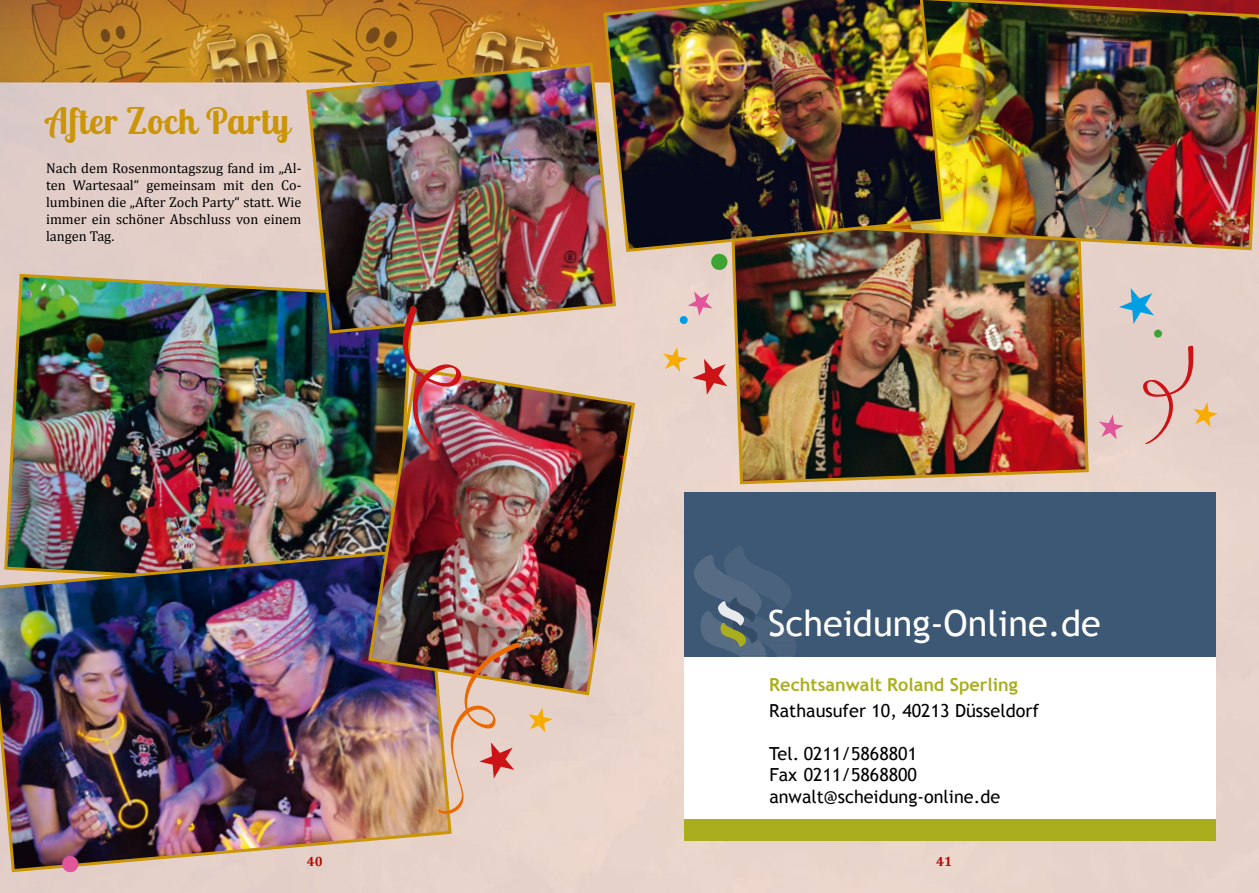
<style>
.page{position:relative;width:1259px;height:893px;background:#fff}
.page>*{position:absolute;margin:0;border:0;box-sizing:border-box;transform-origin:0 0}
.t1{font:36px "Trebuchet MS";color:#fff}
.t2{font:700 36px "Lobster Two";letter-spacing:.02em;color:#cb9508}
.t3{font:18px/21.6px "Trebuchet MS";color:#000}
.t4{font:700 18px "Trebuchet MS";color:#aaae1e}
.t5{font:14.25px/17.1px "Cambria";color:#000;text-align:justify}
.t6{font:700 13.5px "Cambria";color:#ae0b05}
</style>
<div class="page">
<img style="left:0;top:0;width:1259px;height:893px">
<img style="left:729px;top:252px;width:361px;height:234px">
<img style="left:3px;top:272px;width:393px;height:274px">
<img style="left:946px;top:0;width:313px;height:252px">
<img style="left:0;top:546px;width:453px;height:328px">
<img style="left:366px;top:366px;width:271px;height:331px">
<img style="left:305px;top:61px;width:312px;height:274px">
<img style="left:601px;top:0;width:345px;height:254px">
<img style="left:396px;top:305px;width:68px;height:147px">
<img style="left:437px;top:642px;width:84px;height:174px">
<svg style="left:663px;top:347px;width:64px;height:48px;background:#e6b8a6"></svg>
<svg style="left:528px;top:708px;width:25px;height:24px"></svg>
<svg style="left:1142px;top:345px;width:76px;height:99px;background:#e2c0b5"></svg>
<svg style="left:1099px;top:415px;width:24px;height:24px"></svg>
<svg style="left:679px;top:291px;width:33px;height:33px"></svg>
<svg style="left:710px;top:253px;width:18px;height:18px"></svg>
<svg style="left:61px;top:855px;width:18px;height:18px"></svg>
<svg style="left:1119px;top:288px;width:43px;height:50px;background:#b5c5c9"></svg>
<div style="left:684px;top:492px;width:531px;height:349px;background:#fff"></div>
<div style="left:684px;top:492px;width:531px;height:164px;background:#3d5874"></div>
<hr style="left:684px;top:655px;width:531px;height:2px;background:#3d5874">
<div style="left:684px;top:820px;width:531px;height:21px;background:#aaae1e"></div>
<svg style="left:694px;top:546px;width:102px;height:111px"></svg>
<h1 class="t2" style="left:46px;top:98px;width:244px">After Zoch Party</h1>
<p class="t5" style="left:46px;top:159px;width:257px">Nach dem Rosenmontagszug fand im „Al&shy;ten Wartesaal“ gemeinsam mit den Co&shy;lumbinen die „After Zoch Party“ statt. Wie immer ein schöner Abschluss von einem langen Tag.</p>
<h1 class="t1" style="left:768px;top:602px;width:334px">Scheidung-Online.de</h1>
<p class="t4" style="left:769px;top:673px;width:250px">Rechtsanwalt Roland Sperling</p>
<p class="t3" style="left:769px;top:700px;width:271px">Rathausufer 10, 40213 Düsseldorf</p>
<p class="t3" style="left:769px;top:743px;width:232px">Tel. 0211/5868801<br>Fax 0211/5868800 anwalt@scheidung-online.de</p>
<p class="t6" style="left:307px;top:852px;width:17px">40</p>
<p class="t6" style="left:936px;top:852px;width:17px">41</p>
</div>
